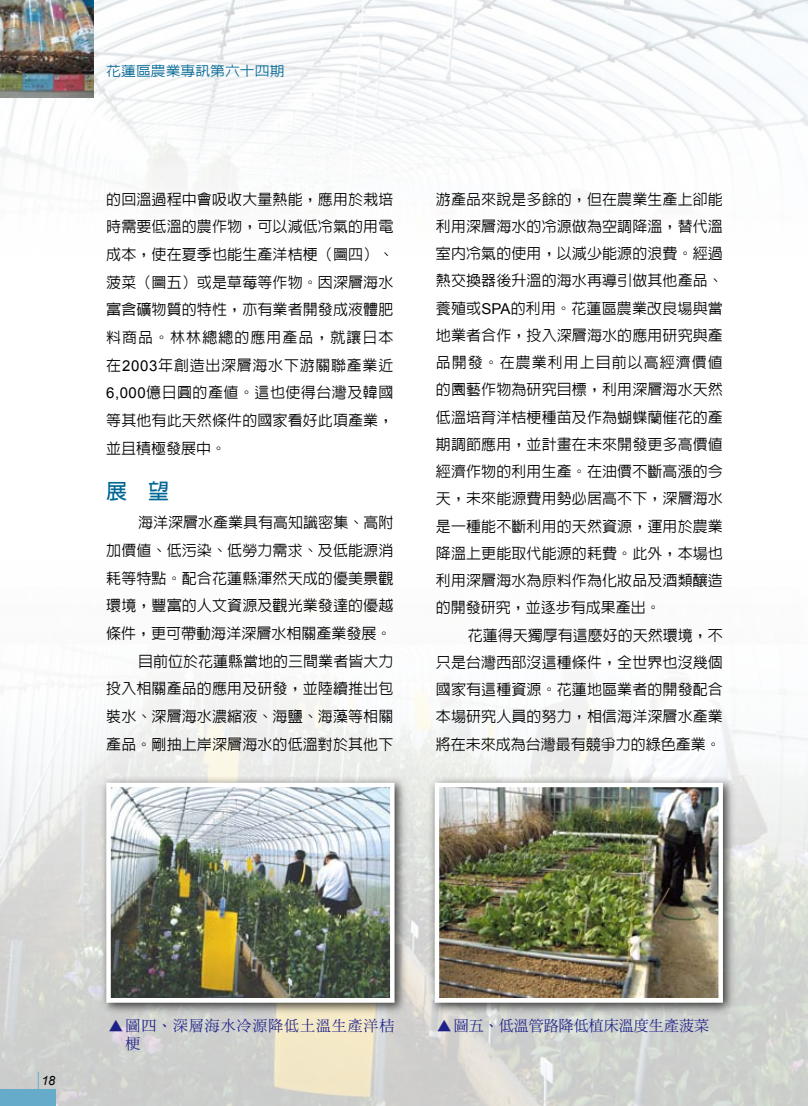
<style>
.page{position:relative;width:808px;height:1106px;background:#fff}
.page>*{position:absolute;margin:0;border:0;box-sizing:border-box;transform-origin:0 0}
.t1{font:700 21px "Lin Gothic";color:#006795}
.t2{font:500 15px/27.3px "Lin Gothic";letter-spacing:.005em;color:#000;text-align:justify}
.t3{font:15px "DF Ming Std W5";letter-spacing:.06em;color:#1d2088}
.t4{font:15px "DF Ming Std W5";color:#1d2088}
.t5{font:15px "DF Ming Std W5";letter-spacing:.03em;color:#1d2088}
.t6{font:500 13.5px "Lin Gothic";color:#006795;scale:1.1 1}
.t7{font:italic 12.75px "Arial";color:#000}
.s1{font-family:"Arial";font-weight:400}
.s2{font-family:"DF Yuan Std W3"}
</style>
<div class="page">
<img style="left:0;top:0;width:808px;height:1106px">
<div style="left:428px;top:775px;width:308px;height:240px;background:#000;opacity:.75"></div>
<img style="left:440px;top:787px;width:278px;height:210px">
<div style="left:435px;top:782px;width:288px;height:220px;border:4px solid #fff"></div>
<div style="left:99px;top:775px;width:309px;height:240px;background:#000;opacity:.75"></div>
<img style="left:111px;top:787px;width:278px;height:210px">
<div style="left:106px;top:782px;width:288px;height:220px;border:4px solid #fff"></div>
<div style="left:0;top:1089px;width:55px;height:17px;background:#67abca"></div>
<hr style="left:38px;top:1071px;width:1px;height:35px;background:#67abca">
<img style="left:0;top:0;width:94px;height:98px">
<p class="t6" style="left:106px;top:64px;width:164px">花蓮區農業專訊第六十四期</p>
<p class="t2" style="left:106px;top:185px;width:289px">的回溫過程中會吸收大量熱能，應用於栽培時需要低溫的農作物，可以減低冷氣的用電成本，使在夏季也能生產洋桔梗（圖四）、菠菜（圖五）或是草莓等作物。因深層海水富含礦物質的特性，亦有業者開發成液體肥料商品。林林總總的應用產品，就讓日本在<span class="s1">2003</span>年創造出深層海水下游關聯產業近<span class="s1">6,000</span>億日圓的產值。這也使得台灣及韓國等其他有此天然條件的國家看好此項產業，並且積極發展中。</p>
<h1 class="t1" style="left:106px;top:481px;width:64px">展　望</h1>
<p class="t2" style="left:106px;top:509px;width:289px;text-align:right">海洋深層水產業具有高知識密集、高附<br>加價值、低污染、低勞力需求、及低能源消耗等特點。配合花蓮縣渾然天成的優美景觀環境，豐富的人文資源及觀光業發達的優越條件，更可帶動海洋深層水相關產業發展。目前位於花蓮縣當地的三間業者皆大力<br>投入相關產品的應用及研發，並陸續推出包裝水、深層海水濃縮液、海鹽、海藻等相關產品。剛抽上岸深層海水的低溫對於其他下</p>
<p class="t2" style="left:436px;top:185px;width:289px">游產品來說是多餘的，但在農業生產上卻能利用深層海水的冷源做為空調降溫，替代溫室內冷氣的使用，以減少能源的浪費。經過熱交換器後升溫的海水再導引做其他產品、養殖或<span class="s1">SPA</span>的利用。花蓮區農業改良場與當地業者合作，投入深層海水的應用研究與產品開發。在農業利用上目前以高經濟價值的園藝作物為研究目標，利用深層海水天然低溫培育洋桔梗種苗及作為蝴蝶蘭催花的產期調節應用，並計畫在未來開發更多高價值經濟作物的利用生產。在油價不斷高漲的今天，未來能源費用勢必居高不下，深層海水是一種能不斷利用的天然資源，運用於農業降溫上更能取代能源的耗費。此外，本場也利用深層海水為原料作為化妝品及酒類釀造的開發研究，並逐步有成果產出。</p>
<p class="t2" style="left:436px;top:621px;width:289px;text-indent:32px">花蓮得天獨厚有這麼好的天然環境，不只是台灣西部沒這種條件，全世界也沒幾個國家有這種資源。花蓮地區業者的開發配合本場研究人員的努力，相信海洋深層水產業將在未來成為台灣最有競爭力的綠色產業。</p>
<p class="t7" style="left:41px;top:1073px;width:8px">18</p>
<p class="t3" style="left:109px;top:1017px;width:287px"><span class="s2">▲</span>圖四、深層海水冷源降低土溫生產洋桔</p>
<p class="t4" style="left:437px;top:1017px;width:274px"><span class="s2">▲</span>圖五、低溫管路降低植床溫度生產菠菜</p>
<p class="t5" style="left:126px;top:1035px;width:16px">梗</p>
</div>
